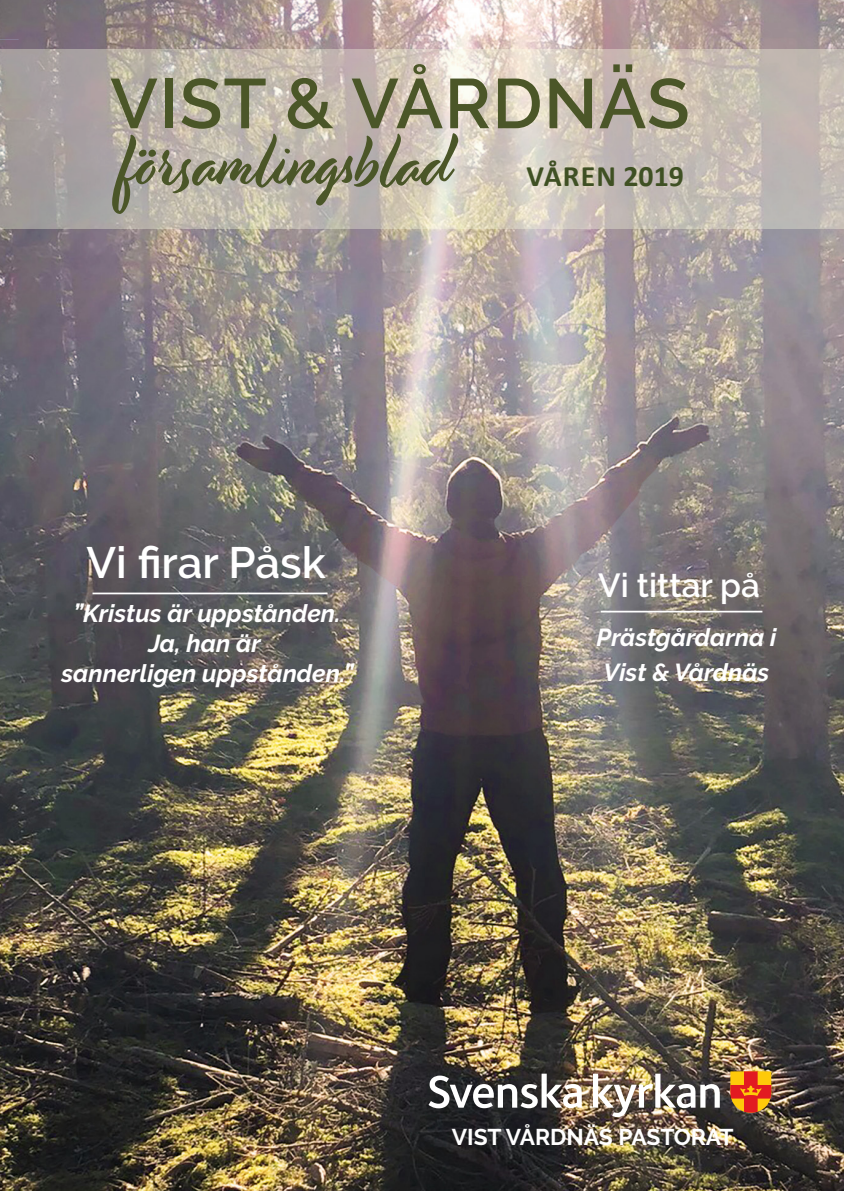
<style>
.page{position:relative;width:844px;height:1191px;background:#fff}
.page>*{position:absolute;margin:0;border:0;box-sizing:border-box;transform-origin:0 0}
.Mellanrubriker_-_kop{font:71.75px "Modish";color:#4b5628}
.Mellanrubriker_-_kop-2{font:600 70px "Raleway";letter-spacing:.02em;color:#4b5628}
.Mellanrubriker_-_kop-3{font:600 43.75px "Raleway";color:#fff}
.Mellanrubriker_-_kop-4{font:600 33.25px "Raleway";color:#fff}
.Mellanrubriker_-_kop-5{font:700 29.75px "Calibri";color:#3f5023}
.Mellanrubriker_-_kop-6{font:italic 700 24.5px "Raleway";color:#fff}
.Mellanrubriker_-_kop-7{font:700 22.75px "Raleway";letter-spacing:-.005em;color:#fff}
</style>
<div class="page">
<img style="left:0;top:0;width:843px;height:1191px">
<img style="left:428px;top:1073px;width:153px;height:35px">
<img style="left:593px;top:1073px;width:126px;height:44px">
<svg style="left:730px;top:1071px;width:41px;height:41px;background:#e1681b"></svg>
<svg style="left:0;top:49px;width:843px;height:179px;background:#c6bdb3"></svg>
<hr style="left:92px;top:592px;width:235px;height:2px;background:#fff">
<hr style="left:600px;top:611px;width:162px;height:1px;background:#fff">
<p class="Mellanrubriker_-_kop-2" style="left:110px;top:63px;width:580px">VIST &amp; VÅRDNÄS</p>
<p class="Mellanrubriker_-_kop-5" style="left:526px;top:155px;width:159px">VÅREN 2019</p>
<p class="Mellanrubriker_-_kop" style="left:120px;top:116px;width:334px">församlingsblad</p>
<p class="Mellanrubriker_-_kop-3" style="left:87px;top:538px;width:241px">Vi firar Påsk</p>
<p class="Mellanrubriker_-_kop-6" style="left:73px;top:599px;width:269px">”Kristus är uppstånden.</p>
<p class="Mellanrubriker_-_kop-6" style="left:148px;top:629px;width:114px">Ja, han är</p>
<p class="Mellanrubriker_-_kop-6" style="left:61px;top:659px;width:293px">sannerligen uppstånden.”</p>
<p class="Mellanrubriker_-_kop-4" style="left:598px;top:566px;width:163px">Vi tittar på</p>
<p class="Mellanrubriker_-_kop-6" style="left:596px;top:623px;width:181px">Prästgårdarna i</p>
<p class="Mellanrubriker_-_kop-6" style="left:603px;top:658px;width:167px">Vist &amp; Vårdnäs</p>
<p class="Mellanrubriker_-_kop-7" style="left:452px;top:1123px;width:283px">VIST VÅRDNÄS PASTORAT</p>
</div>
